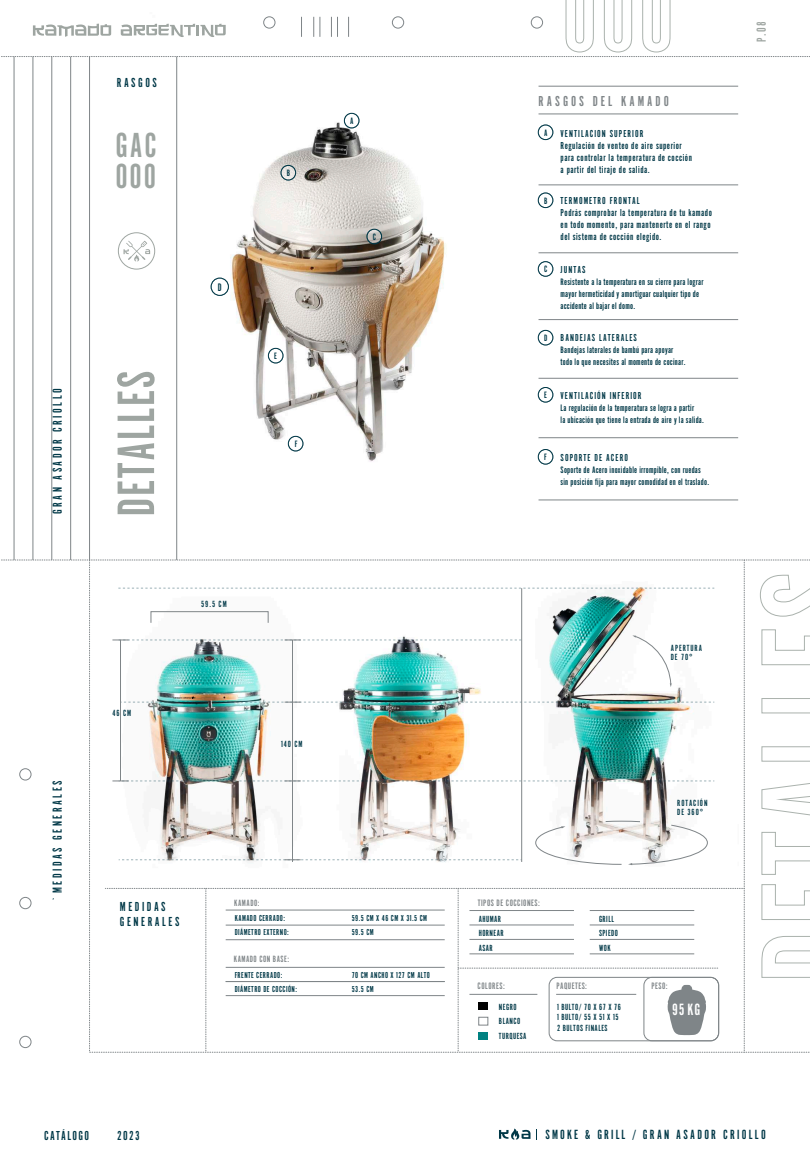
<style>
.page{position:relative;width:810px;height:1170px;background:#fff}
.page>*{position:absolute;margin:0;border:0;box-sizing:border-box;transform-origin:0 0}
.t1{font:54.75px "Alternate Got No 1 D";letter-spacing:.03em;color:#9ea5a1}
.t2{font:36.15px/31.2px "Alternate Got No 1 D";letter-spacing:.05em;color:#9ea5a1}
.t3{font:17.02px "Alternate Got No 1 D";color:#fff}
.t4{font:15px "Alternate Got No 1 D";letter-spacing:.2em;color:#7f8588}
.t5{font:13.88px "Alternate Got No 1 D";letter-spacing:.165em;color:#003847}
.t6{font:13.58px/15.5px "Alternate Got No 1 D";letter-spacing:.185em;color:#003847}
.t7{font:13.5px "Alternate Got No 1 D";letter-spacing:.1em;color:#003847}
.t8{font:13.5px "Alternate Got No 1 D";color:#9ea5a1}
.t9{font:11.4px "Alternate Got No 1 D";color:#003847}
.t10{font:10.5px/12px "Alternate Got No 1 D";letter-spacing:.05em;color:#003847}
.t11{font:10.5px "Alternate Got No 1 D";letter-spacing:.1em;color:#003847}
.t12{font:9.75px/12px "Alternate Got No 1 D";letter-spacing:.025em;color:#003847}
.t13{font:9.68px "Alternate Got No 1 D";letter-spacing:.05em;color:#7f8588}
.t14{font:9.6px "Alternate Got No 1 D";color:#003847}
.t15{font:9.45px "Alternate Got No 1 D";letter-spacing:.05em;color:#7f8588}
.t16{font:9.3px/10.5px "Alternate Got No 1 D";letter-spacing:.05em;color:#003847}
.t17{font:9.3px/9px "Alternate Got No 1 D";letter-spacing:.1em;color:#003847}
.t18{font:9.23px/14.6px "Alternate Got No 1 D";letter-spacing:.05em;color:#003847}
.t19{font:9px/14.2px "Alternate Got No 1 D";letter-spacing:.05em;color:#003847}
</style>
<div class="page">
<img style="left:117px;top:57px;width:457px;height:443px">
<svg style="left:499px;top:1129px;width:32px;height:11px"></svg>
<hr style="left:177px;top:57px;width:1px;height:503px;background:#7f8588">
<hr style="left:89px;top:57px;width:1px;height:503px;background:#7f8588">
<hr style="left:70px;top:57px;width:1px;height:503px;background:#7f8588">
<hr style="left:52px;top:57px;width:1px;height:503px;background:#7f8588">
<hr style="left:33px;top:57px;width:1px;height:503px;background:#7f8588">
<hr style="left:14px;top:57px;width:1px;height:503px;background:#7f8588">
<svg style="left:1px;top:0;width:809px;height:57px"></svg>
<svg style="left:118px;top:232px;width:37px;height:38px"></svg>
<svg style="left:367px;top:229px;width:15px;height:15px"></svg>
<div style="left:367px;top:229px;width:15px;height:15px;border:1px solid #003847;border-radius:50%"></div>
<div style="left:344px;top:113px;width:15px;height:15px;background:#fff;border-radius:50%"></div>
<div style="left:344px;top:113px;width:15px;height:15px;border:1px solid #003847;border-radius:50%"></div>
<div style="left:538px;top:125px;width:15px;height:15px;background:#fff;border-radius:50%"></div>
<div style="left:538px;top:125px;width:15px;height:15px;border:1px solid #003847;border-radius:50%"></div>
<div style="left:538px;top:193px;width:15px;height:15px;background:#fff;border-radius:50%"></div>
<div style="left:538px;top:193px;width:15px;height:15px;border:1px solid #003847;border-radius:50%"></div>
<div style="left:538px;top:262px;width:15px;height:14px;background:#fff;border-radius:50%"></div>
<div style="left:538px;top:261px;width:15px;height:15px;border:1px solid #003847;border-radius:50%"></div>
<div style="left:538px;top:261px;width:15px;height:16px;border:1px solid #003847;border-radius:50%"></div>
<div style="left:538px;top:330px;width:15px;height:15px;background:#fff;border-radius:50%"></div>
<div style="left:538px;top:330px;width:15px;height:15px;border:1px solid #003847;border-radius:50%"></div>
<div style="left:538px;top:387px;width:15px;height:15px;background:#fff;border-radius:50%"></div>
<div style="left:538px;top:387px;width:15px;height:15px;border:1px solid #003847;border-radius:50%"></div>
<div style="left:538px;top:450px;width:15px;height:14px;background:#fff;border-radius:50%"></div>
<div style="left:538px;top:449px;width:15px;height:15px;border:1px solid #003847;border-radius:50%"></div>
<div style="left:538px;top:449px;width:15px;height:16px;border:1px solid #003847;border-radius:50%"></div>
<svg style="left:281px;top:165px;width:15px;height:15px"></svg>
<div style="left:281px;top:165px;width:15px;height:15px;border:1px solid #003847;border-radius:50%"></div>
<div style="left:211px;top:278px;width:17px;height:17px;background:#fff;border-radius:50%"></div>
<div style="left:211px;top:278px;width:18px;height:18px;border:1px solid #003847;border-radius:50%"></div>
<div style="left:268px;top:348px;width:15px;height:15px;background:#fff;border-radius:50%"></div>
<div style="left:268px;top:348px;width:15px;height:15px;border:1px solid #003847;border-radius:50%"></div>
<div style="left:288px;top:436px;width:15px;height:15px;background:#fff;border-radius:50%"></div>
<div style="left:288px;top:436px;width:15px;height:15px;border:1px solid #003847;border-radius:50%"></div>
<hr style="left:539px;top:252px;width:199px;height:1px;background:#7f8588">
<hr style="left:539px;top:185px;width:199px;height:1px;background:#7f8588">
<hr style="left:539px;top:114px;width:199px;height:1px;background:#7f8588">
<hr style="left:539px;top:86px;width:199px;height:1px;background:#7f8588">
<hr style="left:539px;top:319px;width:199px;height:1px;background:#7f8588">
<hr style="left:539px;top:378px;width:199px;height:1px;background:#7f8588">
<hr style="left:539px;top:500px;width:199px;height:1px;background:#7f8588">
<hr style="left:539px;top:437px;width:199px;height:1px;background:#7f8588">
<svg style="left:1px;top:560px;width:809px;height:492px"></svg>
<h3 class="t6" style="left:50px;top:514px;width:127px;rotate:-90deg">GRAN ASADOR CRIOLLO</h3>
<h3 class="t6" style="left:50px;top:902px;width:123px;rotate:-90deg">`MEDIDAS GENERALES</h3>
<h3 class="t6" style="left:117px;top:74px;width:42px">RASGOS</h3>
<h2 class="t2" style="left:116px;top:129px;width:43px">GAC<br>000</h2>
<h1 class="t1" style="left:108px;top:516px;width:147px;rotate:-90deg">DETALLES</h1>
<p class="t17" style="left:112px;top:708px;width:20px">46 CM</p>
<p class="t9" style="left:218px;top:281px;width:5px">D</p>
<p class="t17" style="left:201px;top:599px;width:27px">59.5 CM</p>
<p class="t14" style="left:287px;top:168px;width:5px">B</p>
<p class="t14" style="left:274px;top:351px;width:4px">E</p>
<p class="t14" style="left:295px;top:439px;width:4px">F</p>
<p class="t14" style="left:350px;top:116px;width:5px">A</p>
<p class="t14" style="left:373px;top:232px;width:5px">C</p>
<p class="t17" style="left:281px;top:739px;width:23px">140 CM</p>
<h3 class="t6" style="left:120px;top:899px;width:61px">MEDIDAS<br>GENERALES</h3>
<p class="t15" style="left:234px;top:898px;width:27px">KAMADO:</p>
<p class="t19" style="left:235px;top:911px;width:56px">KAMADO CERRADO:<br>DIÁMETRO EXTERNO:</p>
<p class="t19" style="left:352px;top:911px;width:77px">59.5 CM X 46 CM X 31.5 CM<br>59.5 CM</p>
<p class="t15" style="left:234px;top:954px;width:57px">KAMADO CON BASE:</p>
<p class="t19" style="left:235px;top:968px;width:64px">FRENTE CERRADO:<br>DIÁMETRO DE COCCIÓN:</p>
<p class="t19" style="left:352px;top:968px;width:80px">70 CM ANCHO X 127 CM ALTO<br>53.5 CM</p>
<h3 class="t4" style="left:539px;top:94px;width:132px">RASGOS DEL KAMADO</h3>
<p class="t14" style="left:544px;top:128px;width:5px">A</p>
<p class="t10" style="left:561px;top:127px;width:133px">VENTILACION SUPERIOR<br>Regulación de venteo de aire superior para controlar la temperatura de cocción a partir del tiraje de salida.</p>
<p class="t14" style="left:544px;top:196px;width:5px">B</p>
<p class="t10" style="left:561px;top:195px;width:153px">TERMOMETRO FRONTAL<br>Podrás comprobar la temperatura de tu kamado en todo momento, para mantenerte en el rango del sistema de cocción elegido.</p>
<p class="t14" style="left:544px;top:264px;width:5px">C</p>
<p class="t10" style="left:561px;top:263px;width:27px">JUNTAS</p>
<p class="t12" style="left:561px;top:275px;width:144px">Resistente a la temperatura en su cierre para lograr mayor hermeticidad y amortiguar cualquier tipo de accidente al bajar el domo.</p>
<p class="t14" style="left:544px;top:333px;width:5px">D</p>
<p class="t11" style="left:561px;top:332px;width:78px">BANDEJAS LATERALES</p>
<p class="t12" style="left:561px;top:344px;width:126px">Bandejas laterales de bambú para apoyar todo lo que necesites al momento de cocinar.</p>
<p class="t14" style="left:544px;top:390px;width:4px">E</p>
<p class="t14" style="left:544px;top:452px;width:4px">F</p>
<p class="t11" style="left:561px;top:390px;width:82px">VENTILACIÓN INFERIOR</p>
<p class="t12" style="left:561px;top:402px;width:145px">La regulación de la temperatura se logra a partir<br>la ubicación que tiene la entrada de aire y la salida.</p>
<p class="t11" style="left:561px;top:452px;width:69px">SOPORTE DE ACERO</p>
<p class="t12" style="left:561px;top:463px;width:150px">Soporte de Acero inoxidable irrompible, con ruedas sin posición fija para mayor comodidad en el traslado.</p>
<h3 class="t8" style="left:755px;top:42px;width:22px;rotate:-90deg">P.08</h3>
<p class="t17" style="left:671px;top:643px;width:33px">APERTURA<br>DE 70°</p>
<p class="t17" style="left:677px;top:799px;width:32px">ROTACIÓN<br>DE 360°</p>
<p class="t13" style="left:478px;top:898px;width:64px">TIPOS DE COCCIONES:</p>
<p class="t18" style="left:479px;top:911px;width:26px">AHUMAR<br>HORNEAR<br>ASAR</p>
<p class="t18" style="left:599px;top:911px;width:20px">GRILL<br>SPIEDO<br>WOK</p>
<p class="t13" style="left:478px;top:981px;width:29px">COLORES:</p>
<p class="t18" style="left:499px;top:1000px;width:29px">NEGRO<br>BLANCO<br>TURQUESA</p>
<p class="t13" style="left:557px;top:981px;width:32px">PAQUETES:</p>
<p class="t16" style="left:557px;top:1002px;width:65px">1 BULTO/ 70 X 67 X 76<br>1 BULTO/ 55 X 51 X 15<br>2 BULTOS FINALES</p>
<p class="t13" style="left:652px;top:981px;width:18px">PESO:</p>
<h3 class="t3" style="left:672px;top:1001px;width:30px">95KG</h3>
<h3 class="t7" style="left:44px;top:1128px;width:47px">CATÁLOGO</h3>
<h3 class="t7" style="left:117px;top:1128px;width:24px">2023</h3>
<h3 class="t5" style="left:546px;top:1127px;width:222px">SMOKE &amp; GRILL / GRAN ASADOR CRIOLLO</h3>
</div>
